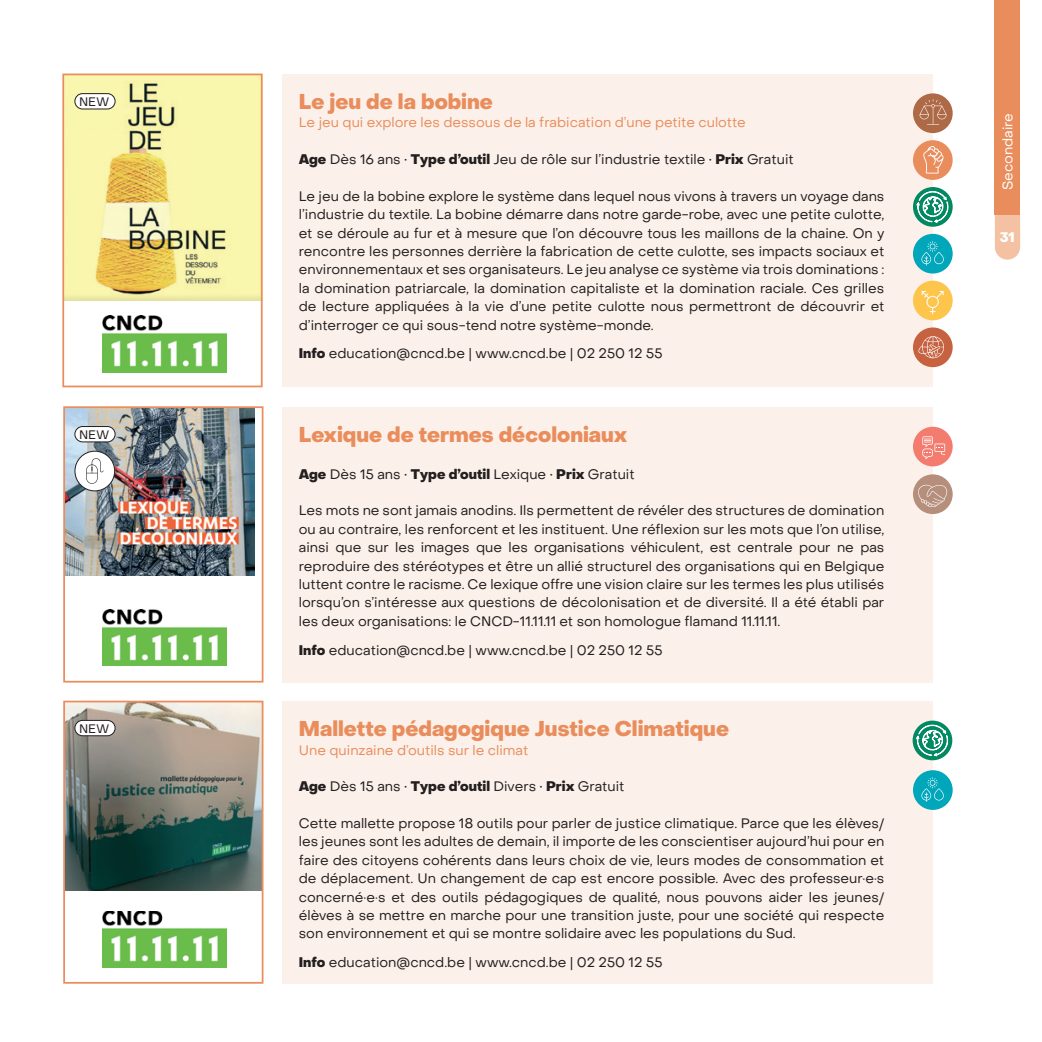
<style>
.page{position:relative;width:1042px;height:1042px;background:#fff}
.page>*{position:absolute;margin:0;border:0;box-sizing:border-box;transform-origin:0 0}
.t1{font:800 21px "Object Sans";color:#e98d5d}
.t2{font:13.65px/18.4px "Object Sans";color:#231f20;text-align:justify}
.t3{font:13.65px "Object Sans";color:#e98d5d}
.t4{font:13.65px "Object Sans";color:#fff}
.t5{font:800 13.65px "Object Sans";color:#fff}
.t6{font:12.25px "Object Sans";color:#231f20}
.s1{font-weight:800}
</style>
<div class="page">
<svg style="left:995px;top:215px;width:25px;height:45px"></svg>
<div style="left:995px;top:0;width:25px;height:215px;background:#e98d5d"></div>
<img style="left:66px;top:703px;width:194px;height:188px">
<div style="left:282px;top:74px;width:650px;height:313px;background:#fcf1ea"></div>
<div style="left:282px;top:407px;width:650px;height:275px;background:#fcf1ea"></div>
<div style="left:282px;top:701px;width:650px;height:282px;background:#fcf1ea"></div>
<img style="left:65px;top:77px;width:195px;height:223px">
<img style="left:66px;top:409px;width:189px;height:166px">
<div style="left:75px;top:451px;width:40px;height:40px;background:#fff;border-radius:50%"></div>
<div style="left:75px;top:451px;width:40px;height:40px;border:1px solid #231f20;border-radius:50%"></div>
<svg style="left:86px;top:458px;width:17px;height:26px"></svg>
<div style="left:913px;top:234px;width:39px;height:39px;background:#00a6ba;border-radius:50%"></div>
<svg style="left:921px;top:241px;width:23px;height:25px"></svg>
<div style="left:913px;top:770px;width:39px;height:40px;background:#00a6ba;border-radius:50%"></div>
<svg style="left:921px;top:777px;width:23px;height:25px"></svg>
<div style="left:913px;top:281px;width:39px;height:39px;background:#fec54d;border-radius:50%"></div>
<svg style="left:921px;top:291px;width:22px;height:23px"></svg>
<div style="left:913px;top:93px;width:39px;height:40px;background:#ae6946;border-radius:50%"></div>
<svg style="left:919px;top:99px;width:27px;height:26px"></svg>
<div style="left:913px;top:140px;width:39px;height:40px;background:#e98d5d;border-radius:50%"></div>
<svg style="left:923px;top:146px;width:20px;height:28px"></svg>
<svg style="left:912px;top:720px;width:40px;height:40px"></svg>
<svg style="left:916px;top:725px;width:32px;height:32px"></svg>
<svg style="left:913px;top:187px;width:39px;height:40px"></svg>
<svg style="left:916px;top:191px;width:32px;height:32px"></svg>
<div style="left:913px;top:427px;width:39px;height:39px;background:#f37c6f;border-radius:50%"></div>
<svg style="left:922px;top:436px;width:23px;height:23px"></svg>
<div style="left:913px;top:327px;width:39px;height:40px;background:#c76241;border-radius:50%"></div>
<svg style="left:918px;top:336px;width:26px;height:22px"></svg>
<div style="left:913px;top:474px;width:39px;height:40px;background:#b58e7c;border-radius:50%"></div>
<svg style="left:918px;top:485px;width:29px;height:22px"></svg>
<div style="left:75px;top:94px;width:40px;height:15px;background:#fff;border-radius:8px"></div>
<div style="left:75px;top:93px;width:40px;height:16px;border:1px solid #231f20;border-radius:8px"></div>
<div style="left:75px;top:426px;width:40px;height:16px;background:#fff;border-radius:8px"></div>
<div style="left:75px;top:426px;width:40px;height:16px;border:1px solid #231f20;border-radius:8px"></div>
<div style="left:75px;top:720px;width:40px;height:16px;background:#fff;border-radius:8px"></div>
<div style="left:75px;top:720px;width:40px;height:16px;border:1px solid #231f20;border-radius:8px"></div>
<img style="left:102px;top:609px;width:124px;height:57px">
<img style="left:102px;top:316px;width:124px;height:56px">
<img style="left:102px;top:911px;width:124px;height:56px">
<div style="left:62px;top:74px;width:201px;height:313px;border:2px solid #e98d5d"></div>
<div style="left:63px;top:700px;width:200px;height:283px;border:2px solid #e98d5d"></div>
<div style="left:63px;top:406px;width:200px;height:276px;border:2px solid #e98d5d"></div>
<p class="t6" style="left:79px;top:94px;width:32px">NEW</p>
<h1 class="t1" style="left:299px;top:89px;width:196px">Le jeu de la bobine</h1>
<p class="t3" style="left:299px;top:114px;width:448px">Le jeu qui explore les dessous de la frabication d’une petite culotte</p>
<p class="t2" style="left:299px;top:150px;width:496px"><span class="s1">Age</span> Dès 16 ans • <span class="s1">Type d’outil</span> Jeu de rôle sur l’industrie textile • <span class="s1">Prix</span> Gratuit</p>
<p class="t2" style="left:299px;top:187px;width:587px">Le jeu de la bobine explore le système dans lequel nous vivons à travers un voyage dans l’industrie du textile. La bobine démarre dans notre garde-robe, avec une petite culotte, et se déroule au fur et à mesure que l’on découvre tous les maillons de la chaine. On y rencontre les personnes derrière la fabrication de cette culotte, ses impacts sociaux et environnementaux et ses organisateurs. Le jeu analyse ce système via trois dominations : la domination patriarcale, la domination capitaliste et la domination raciale. Ces grilles de lecture appliquées à la vie d’une petite culotte nous permettront de découvrir et d’interroger ce qui sous-tend notre système-monde.</p>
<p class="t2" style="left:299px;top:345px;width:365px"><span class="s1">Info</span> education@cncd.be | www.cncd.be | 02 250 12 55</p>
<p class="t4" style="left:999px;top:190px;width:79px;rotate:-90deg">Secondaire</p>
<p class="t5" style="left:999px;top:229px;width:16px">31</p>
<p class="t6" style="left:79px;top:427px;width:32px">NEW</p>
<h1 class="t1" style="left:299px;top:422px;width:330px">Lexique de termes décoloniaux</h1>
<p class="t2" style="left:299px;top:465px;width:337px"><span class="s1">Age</span> Dès 15 ans • <span class="s1">Type d’outil</span> Lexique • <span class="s1">Prix</span> Gratuit</p>
<p class="t2" style="left:299px;top:501px;width:587px">Les mots ne sont jamais anodins. Ils permettent de révéler des structures de domination ou au contraire, les renforcent et les instituent. Une réflexion sur les mots que l’on utilise, ainsi que sur les images que les organisations véhiculent, est centrale pour ne pas reproduire des stéréotypes et être un allié structurel des organisations qui en Belgique luttent contre le racisme. Ce lexique offre une vision claire sur les termes les plus utilisés lorsqu’on s’intéresse aux questions de décolonisation et de diversité. Il a été établi par les deux organisations: le CNCD-11.11.11 et son homologue flamand 11.11.11.</p>
<p class="t2" style="left:299px;top:641px;width:365px"><span class="s1">Info</span> education@cncd.be | www.cncd.be | 02 250 12 55</p>
<p class="t6" style="left:79px;top:721px;width:32px">NEW</p>
<h1 class="t1" style="left:299px;top:716px;width:432px">Mallette pédagogique Justice Climatique</h1>
<p class="t3" style="left:299px;top:741px;width:231px">Une quinzaine d’outils sur le climat</p>
<p class="t2" style="left:299px;top:777px;width:327px"><span class="s1">Age</span> Dès 15 ans • <span class="s1">Type d’outil</span> Divers • <span class="s1">Prix</span> Gratuit</p>
<p class="t2" style="left:299px;top:814px;width:587px">Cette mallette propose 18 outils pour parler de justice climatique. Parce que les élèves/ les jeunes sont les adultes de demain, il importe de les conscientiser aujourd’hui pour en faire des citoyens cohérents dans leurs choix de vie, leurs modes de consommation et de déplacement. Un changement de cap est encore possible. Avec des professeur·e·s concerné·e·s et des outils pédagogiques de qualité, nous pouvons aider les jeunes/ élèves à se mettre en marche pour une transition juste, pour une société qui respecte son environnement et qui se montre solidaire avec les populations du Sud.</p>
<p class="t2" style="left:299px;top:953px;width:365px"><span class="s1">Info</span> education@cncd.be | www.cncd.be | 02 250 12 55</p>
</div>
